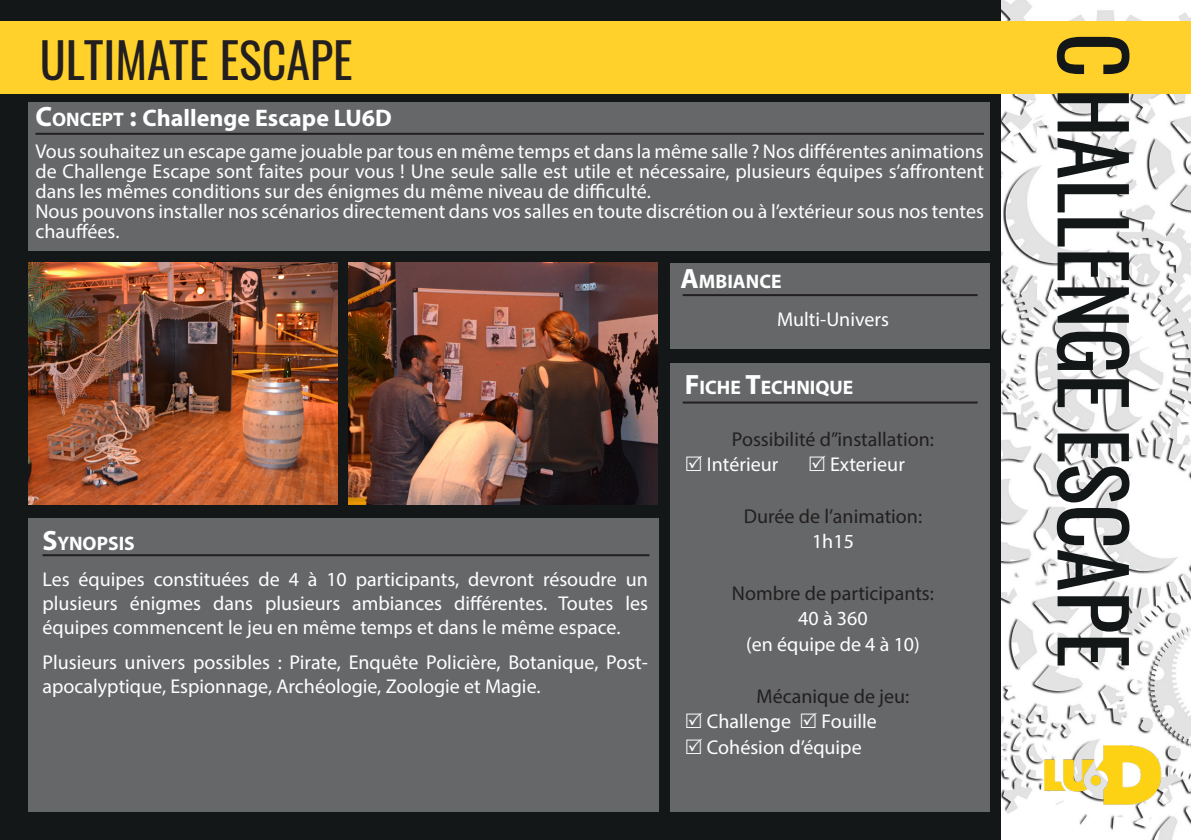
<style>
.page{position:relative;width:1191px;height:840px;background:#fff}
.page>*{position:absolute;margin:0;border:0;box-sizing:border-box;transform-origin:0 0}
.t1{font:88px "Oswald";letter-spacing:-.01em;color:#131718}
.t2{font:48px "Oswald";color:#231f20}
.t3{font:700 24px "Myriad Pro";color:#fff}
.t4{font:20px/24px "Myriad Pro";color:#fff;text-align:justify}
.t5{font:20px "Myriad Pro";color:#231f20}
.t6{font:700 19.6px "Myriad Pro";color:#fff}
.s1{font-size:28px}
.s2{font-size:19.6px}
</style>
<div class="page">
<div style="left:0;top:0;width:1003px;height:839px;background:#131718"></div>
<img style="left:1001px;top:0;width:190px;height:839px">
<div style="left:0;top:21px;width:1191px;height:73px;background:#ffd12a"></div>
<img style="left:1023px;top:731px;width:139px;height:79px">
<img style="left:28px;top:262px;width:309px;height:242px">
<img style="left:348px;top:262px;width:309px;height:242px">
<div style="left:28px;top:102px;width:961px;height:149px;background:#656768"></div>
<div style="left:28px;top:517px;width:631px;height:294px;background:#656768"></div>
<div style="left:670px;top:363px;width:319px;height:448px;background:#656768"></div>
<div style="left:670px;top:263px;width:319px;height:86px;background:#656768"></div>
<hr style="left:682px;top:294px;width:295px;height:2px;background:#231f20">
<hr style="left:43px;top:554px;width:606px;height:2px;background:#231f20">
<hr style="left:35px;top:133px;width:949px;height:2px;background:#231f20">
<hr style="left:682px;top:401px;width:295px;height:2px;background:#231f20">
<p class="t2" style="left:40px;top:18px;width:315px">ULTIMATE ESCAPE</p>
<p class="t3" style="left:35px;top:102px;width:358px"><span class="s1">C</span><span class="s2">ONCEPT</span> <span class="s1">:</span> Challenge Escape LU6D</p>
<p class="t4" style="left:35px;top:141px;width:950px;line-height:20px">Vous souhaitez un escape game jouable par tous en même temps et dans la même salle ? Nos différentes animations de Challenge Escape sont faites pour vous ! Une seule salle est utile et nécessaire, plusieurs équipes s’affrontent dans les mêmes conditions sur des énigmes du même niveau de difficulté.</p>
<p class="t4" style="left:35px;top:201px;width:950px;line-height:20px">Nous pouvons installer nos scénarios directement dans vos salles en toute discrétion ou à l’extérieur sous nos tentes chauffées.</p>
<p class="t6" style="left:680px;top:268px;width:102px"><span class="s1">A</span>MBIANCE</p>
<p class="t4" style="left:777px;top:306px;width:113px">Multi-Univers</p>
<p class="t6" style="left:43px;top:530px;width:92px"><span class="s1">S</span>YNOPSIS</p>
<p class="t4" style="left:43px;top:566px;width:607px">Les équipes constituées de 4 à 10 participants, devront résoudre un plusieurs énigmes dans plusieurs ambiances différentes. Toutes les équipes commencent le jeu en même temps et dans le même espace.</p>
<p class="t4" style="left:43px;top:649px;width:607px">Plusieurs univers possibles : Pirate, Enquête Policière, Botanique, Post&shy;apocalyptique, Espionnage, Archéologie, Zoologie et Magie.</p>
<p class="t6" style="left:685px;top:374px;width:170px"><span class="s1">F</span>ICHE <span class="s1">T</span>ECHNIQUE</p>
<p class="t5" style="left:732px;top:426px;width:204px">Possibilité d’’installation:</p>
<p class="t4" style="left:707px;top:452px;width:73px">Intérieur</p>
<p class="t4" style="left:830px;top:452px;width:76px">Exterieur</p>
<p class="t5" style="left:743px;top:503px;width:180px">Durée de l’animation:</p>
<p class="t4" style="left:812px;top:529px;width:43px">1h15</p>
<p class="t5" style="left:732px;top:580px;width:204px">Nombre de participants:</p>
<p class="t4" style="left:798px;top:606px;width:71px">40 à 360</p>
<p class="t4" style="left:746px;top:631px;width:175px">(en équipe de 4 à 10)</p>
<p class="t5" style="left:756px;top:683px;width:154px">Mécanique de jeu:</p>
<p class="t4" style="left:707px;top:708px;width:86px">Challenge</p>
<p class="t4" style="left:821px;top:708px;width:57px">Fouille</p>
<p class="t4" style="left:707px;top:734px;width:156px">Cohésion d’équipe</p>
<p class="t1" style="left:1171px;top:33px;width:636px;rotate:90deg">CHALLENGE ESCAPE</p>
</div>
